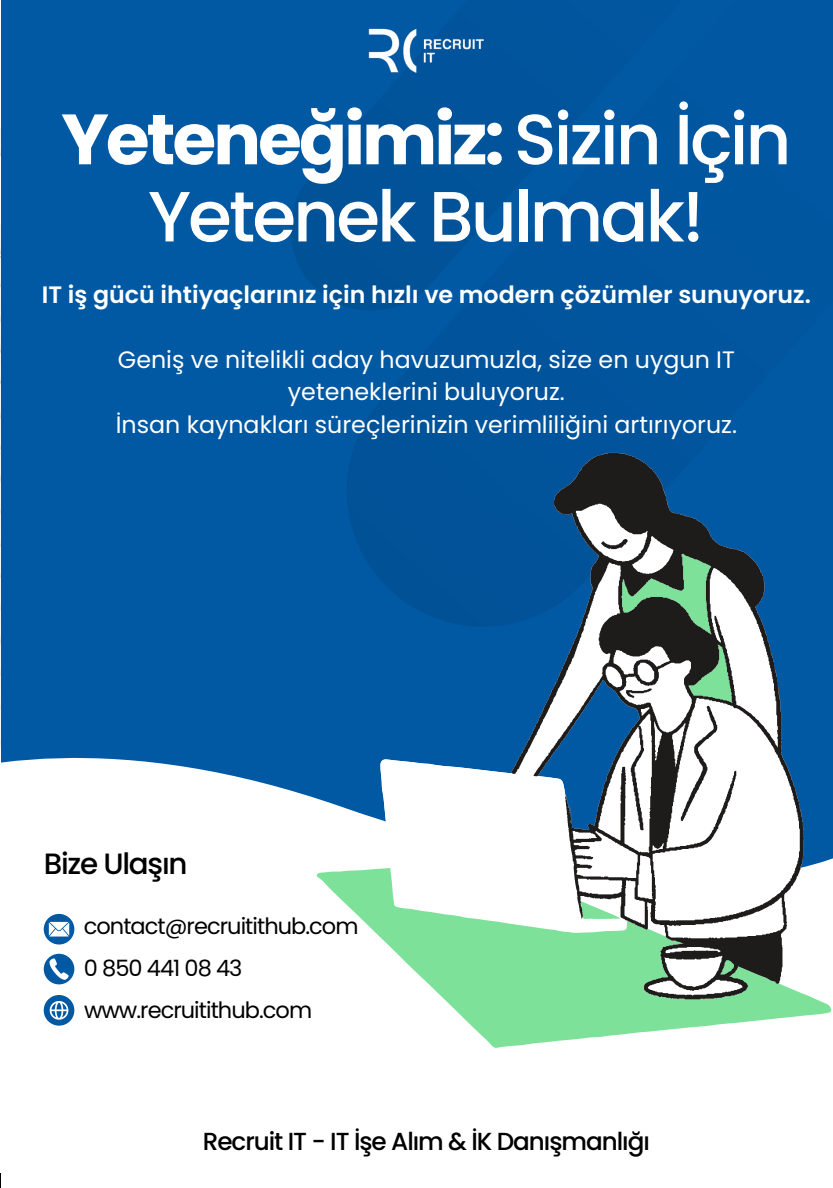
<style>
.page{position:relative;width:833px;height:1188px;background:#fff}
.page>*{position:absolute;margin:0;border:0;box-sizing:border-box;transform-origin:0 0}
.t1{font:500 71px/77.1px "Poppins";letter-spacing:-.04em;color:#fff;text-align:center}
.t2{font:500 29.38px "Poppins";letter-spacing:-.04em;color:#000002}
.t3{font:500 24.62px "Poppins";letter-spacing:-.04em;color:#000002}
.t4{font:23.75px/32.4px "Poppins";color:#fff;text-align:center}
.t5{font:600 23.75px "Poppins";color:#fff}
.t6{font:22.5px/41.9px "Poppins";letter-spacing:-.04em;color:#000002}
.s1{font-weight:700}
</style>
<div class="page">
<img style="left:0;top:128px;width:1px;height:617px">
<hr style="left:0;top:157px;width:1px;height:67px;background:#fff">
<svg style="left:0;top:1173px;width:1px;height:14px"></svg>
<div style="left:1px;top:0;width:832px;height:1187px;background:#0158a3"></div>
<div style="left:1px;top:757px;width:832px;height:268px;background:#fff"></div>
<div style="left:1px;top:1025px;width:832px;height:162px;background:#fff"></div>
<svg style="left:291px;top:133px;width:178px;height:177px;fill:#015298"></svg>
<svg style="left:44px;top:913px;width:30px;height:31px"></svg>
<svg style="left:44px;top:953px;width:30px;height:31px"></svg>
<svg style="left:44px;top:994px;width:30px;height:31px"></svg>
<img style="left:368px;top:28px;width:116px;height:45px">
<div style="left:347px;top:453px;width:164px;height:100px;background:#015298"></div>
<svg style="left:317px;top:553px;width:515px;height:494px"></svg>
<svg style="left:511px;top:453px;width:293px;height:546px"></svg>
<h1 class="t1" style="left:61px;top:101px;width:732px"><span class="s1">Yeteneğimiz:</span> Sizin İçin<br>Yetenek Bulmak!</h1>
<p class="t5" style="left:42px;top:281px;width:770px">IT iş gücü ihtiyaçlarınız için hızlı ve modern çözümler sunuyoruz.</p>
<p class="t4" style="left:116px;top:343px;width:623px">Geniş ve nitelikli aday havuzumuzla, size en uygun IT yeteneklerini buluyoruz.<br>İnsan kaynakları süreçlerinizin verimliliğini artırıyoruz.</p>
<p class="t2" style="left:44px;top:846px;width:145px">Bize Ulaşın</p>
<p class="t6" style="left:84px;top:904px;width:276px">contact@recruitithub.com<br>0 850 441 08 43 www.recruitithub.com</p>
<p class="t3" style="left:203px;top:1126px;width:448px">Recruit IT - IT İşe Alım &amp; İK Danışmanlığı</p>
</div>
